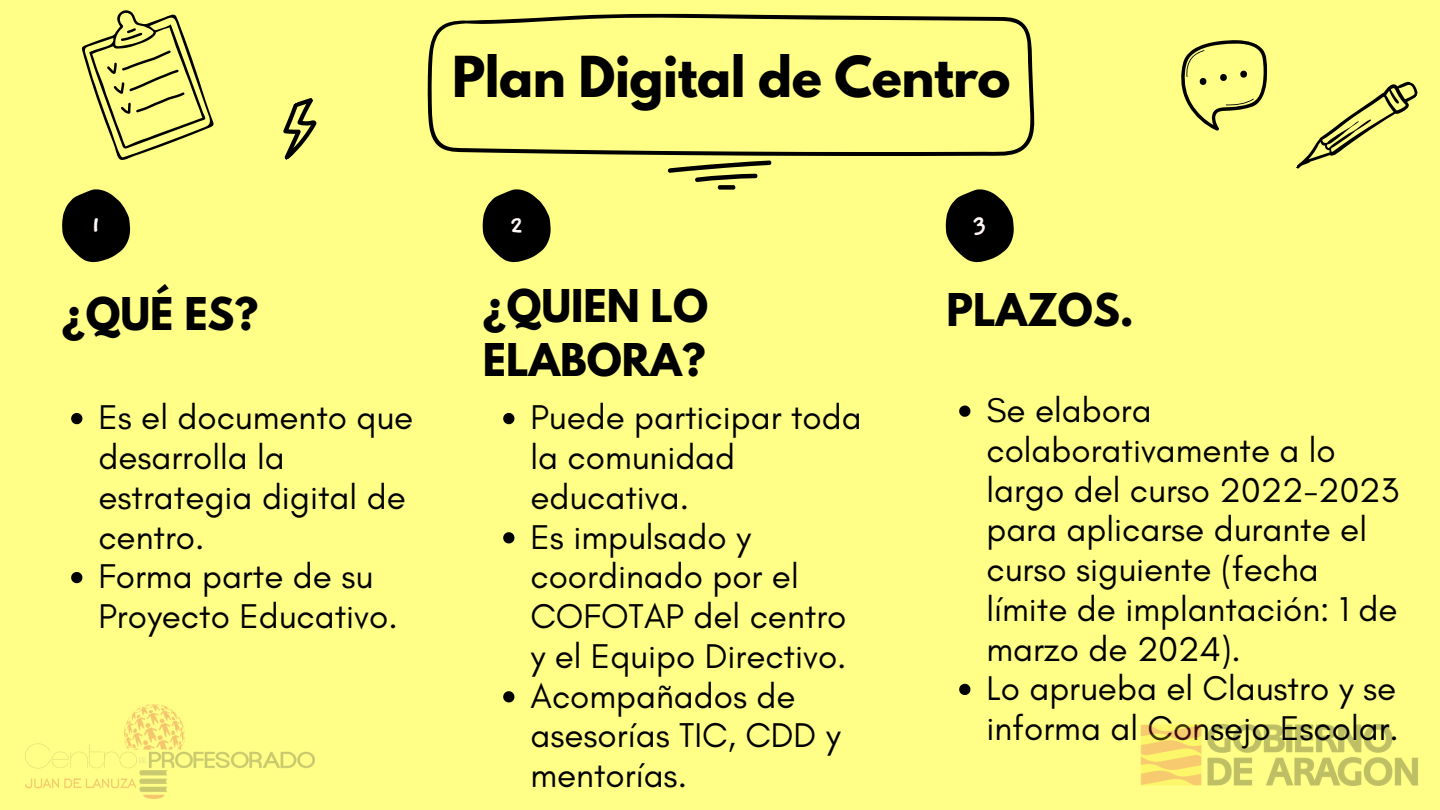
<style>
.page{position:relative;width:1440px;height:810px;background:#ffff87}
.page>*{position:absolute;margin:0;border:0;box-sizing:border-box;transform-origin:0 0}
.t1{font:700 50px "League Spartan";letter-spacing:-.01em;color:#000}
.t2{font:700 40px/54px "League Spartan";color:#000}
.t3{font:35px/39.8px "Glacial Indifference";color:#000}
.t4{font:700 28px "Gaegu";color:#fff8f4}
</style>
<div class="page">
<svg style="left:62px;top:189px;width:68px;height:73px"></svg>
<svg style="left:483px;top:189px;width:68px;height:73px"></svg>
<svg style="left:946px;top:189px;width:68px;height:73px"></svg>
<svg style="left:1296px;top:81px;width:122px;height:88px"></svg>
<svg style="left:81px;top:10px;width:133px;height:150px"></svg>
<svg style="left:283px;top:98px;width:34px;height:62px"></svg>
<svg style="left:1181px;top:40px;width:86px;height:91px"></svg>
<svg style="left:668px;top:160px;width:104px;height:30px"></svg>
<svg style="left:428px;top:14px;width:607px;height:142px"></svg>
<svg style="left:71px;top:413px;width:11px;height:11px"></svg>
<svg style="left:71px;top:572px;width:11px;height:11px"></svg>
<svg style="left:503px;top:413px;width:11px;height:11px"></svg>
<svg style="left:503px;top:532px;width:11px;height:11px"></svg>
<svg style="left:503px;top:691px;width:11px;height:11px"></svg>
<svg style="left:959px;top:406px;width:11px;height:11px"></svg>
<svg style="left:959px;top:684px;width:11px;height:11px"></svg>
<img style="left:26px;top:704px;width:289px;height:95px">
<img style="left:1140px;top:723px;width:278px;height:63px">
<h1 class="t1" style="left:452px;top:52px;width:560px">Plan Digital de Centro</h1>
<p class="t4" style="left:90px;top:211px;width:13px">1</p>
<p class="t4" style="left:509px;top:211px;width:16px">2</p>
<p class="t4" style="left:972px;top:211px;width:16px">3</p>
<p class="t2" style="left:62px;top:292px;width:198px">¿QUÉ ES?</p>
<p class="t2" style="left:483px;top:284px;width:227px">¿QUIEN LO<br>ELABORA?</p>
<p class="t2" style="left:947px;top:288px;width:189px">PLAZOS.</p>
<p class="t3" style="left:98px;top:397px;width:316px">Es el documento que desarrolla la estrategia digital de centro.<br>Forma parte de su<br>Proyecto Educativo.</p>
<p class="t3" style="left:530px;top:397px;width:333px">Puede participar toda la comunidad educativa.<br>Es impulsado y coordinado por el<br>COFOTAP del centro y el Equipo Directivo.<br>Acompañados de asesorías TIC, CDD y mentorías.</p>
<p class="t3" style="left:986px;top:390px;width:414px">Se elabora colaborativamente a lo largo del curso 2022-2023 para aplicarse durante el curso siguiente (fecha límite de implantación: 1 de marzo de 2024).<br>Lo aprueba el Claustro y se informa al Consejo Escolar.</p>
</div>
